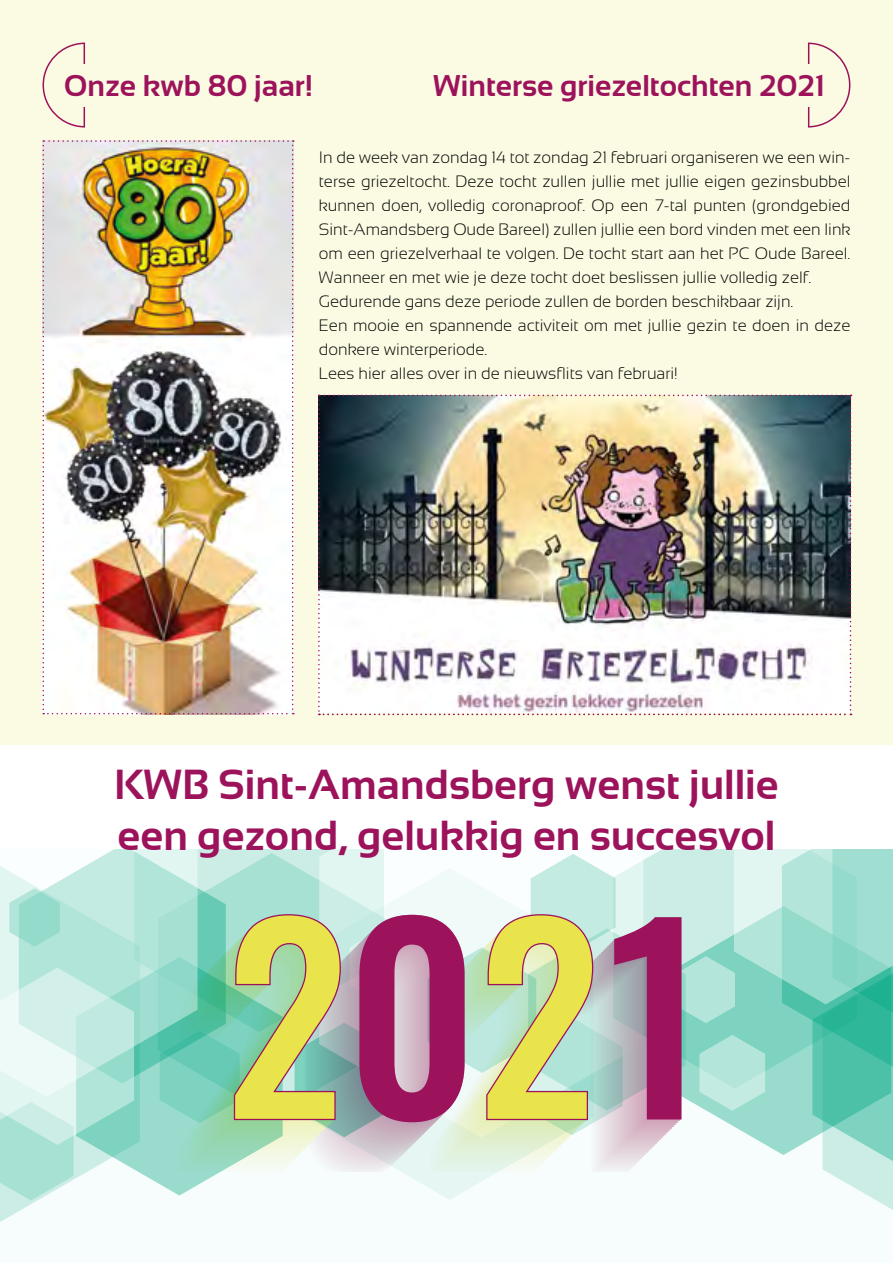
<style>
.page{position:relative;width:893px;height:1263px;background:#fff}
.page>*{position:absolute;margin:0;border:0;box-sizing:border-box;transform-origin:0 0}
.t1{font:700 42px/51px "Sansation";color:#9c135b}
.t2{font:700 30px "Sansation";color:#9c135b}
.t3{font:300 16.5px/24px "Sansation";color:#000}
</style>
<div class="page">
<div style="left:0;top:0;width:893px;height:744px;background:#fbfae3"></div>
<svg style="left:0;top:849px;width:160px;height:373px;background:#c3eae2"></svg>
<svg style="left:160px;top:849px;width:733px;height:361px"></svg>
<img style="left:43px;top:140px;width:251px;height:574px">
<img style="left:318px;top:395px;width:533px;height:320px">
<svg style="left:807px;top:42px;width:44px;height:86px"></svg>
<div style="left:801px;top:64px;width:13px;height:42px;background:#fbfae3"></div>
<svg style="left:42px;top:42px;width:44px;height:86px"></svg>
<div style="left:79px;top:64px;width:12px;height:42px;background:#fbfae3"></div>
<h2 class="t2" style="left:64px;top:68px;width:251px">Onze kwb 80 jaar!</h2>
<h2 class="t2" style="left:433px;top:68px;width:393px">Winterse griezeltochten 2021</h2>
<p class="t3" style="left:319px;top:145px;width:533px">In de week van zondag 14 tot zondag 21 februari organiseren we een win&shy;terse griezeltocht. Deze tocht zullen jullie met jullie eigen gezinsbubbel kunnen doen, volledig coronaproof. Op een 7-tal punten (grondgebied Sint-Amandsberg Oude Bareel) zullen jullie een bord vinden met een link om een griezelverhaal te volgen. De tocht start aan het PC Oude Bareel.<br>Wanneer en met wie je deze tocht doet beslissen jullie volledig zelf.<br>Gedurende gans deze periode zullen de borden beschikbaar zijn.<br>Een mooie en spannende activiteit om met jullie gezin te doen in deze donkere winterperiode.<br>Lees hier alles over in de nieuwsflits van februari!</p>
<h1 class="t1" style="left:114px;top:759px;width:666px">KWB Sint-Amandsberg wenst jullie een gezond, gelukkig en succesvol</h1>
</div>
